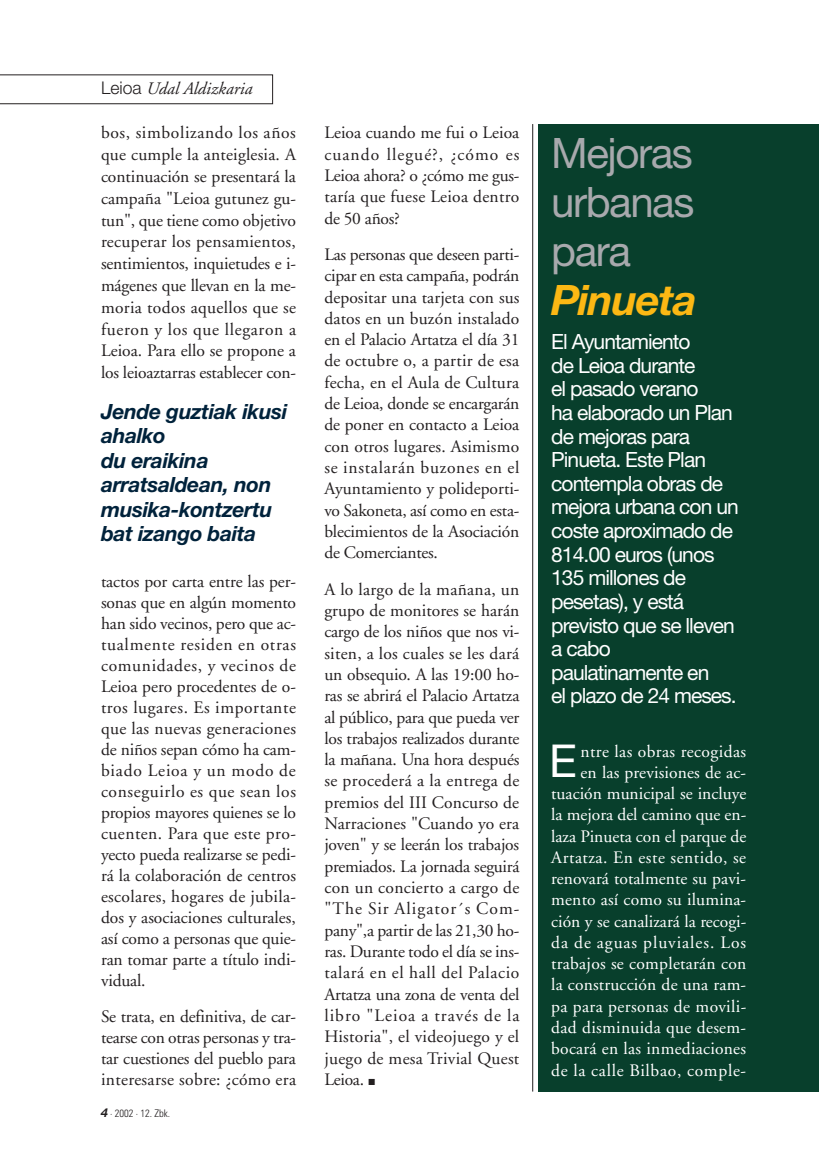
<style>
.page{position:relative;width:819px;height:1166px;background:#fff}
.page>*{position:absolute;margin:0;border:0;box-sizing:border-box;transform-origin:0 0}
.t1{font:45.32px "Helvetica Neue";color:#fff}
.t2{font:42px/49px "Helvetica Neue";letter-spacing:-.035em;color:#a8a9ad;text-align:justify}
.t3{font:italic 700 42px "Helvetica Neue";letter-spacing:-.035em;color:#fcb814}
.t4{font:21px/23.6px "Helvetica Neue";letter-spacing:-.045em;color:#fff}
.t5{font:italic 700 21px/24.5px "Helvetica Neue";letter-spacing:-.015em;color:#00223b}
.t6{font:17.5px/21.3px "Adobe Garamond";letter-spacing:-.01em;color:#231f20;text-align:justify}
.t7{font:17.5px/21.3px "Adobe Garamond";letter-spacing:.01em;color:#fff;text-align:right}
.t8{font:italic 17.5px "Adobe Garamond";color:#231f20}
.t9{font:300 condensed 10.5px "Univers";color:#231f20}
.s1{font-family:"Helvetica Neue";font-weight:300;font-style:normal}
.s2{font-family:"Helvetica Neue";font-weight:700;font-style:italic;font-stretch:normal;font-size:12.25px}
</style>
<div class="page">
<div style="left:538px;top:124px;width:281px;height:967px;background:#083f2c"></div>
<svg style="left:0;top:74px;width:273px;height:30px"></svg>
<hr style="left:532px;top:124px;width:1px;height:967px;background:#231f20">
<p class="t8" style="left:101px;top:81px;width:153px"><span class="s1">Leioa</span> Udal Aldizkaria</p>
<p class="t6" style="left:101px;top:123px;width:197px;line-height:21.9px">bos, simbolizando los años que cumple la anteiglesia. A continuación se presentará la campaña "Leioa gutunez gu&shy;tun", que tiene como objetivo recuperar los pensamientos, sentimientos, inquietudes e i&shy;mágenes que llevan en la me&shy;moria todos aquellos que se fueron y los que llegaron a Leioa. Para ello se propone a los leioaztarras establecer con-</p>
<p class="t5" style="left:101px;top:401px;width:188px">Jende guztiak ikusi ahalko<br>du eraikina arratsaldean, non musika-kontzertu bat izango baita</p>
<p class="t6" style="left:101px;top:572px;width:197px">tactos por carta entre las per&shy;sonas que en algún momento han sido vecinos, pero que ac&shy;tualmente residen en otras comunidades, y vecinos de Leioa pero procedentes de o&shy;tros lugares. Es importante que las nuevas generaciones de niños sepan cómo ha cam&shy;biado Leioa y un modo de conseguirlo es que sean los propios mayores quienes se lo cuenten. Para que este pro&shy;yecto pueda realizarse se pedi&shy;rá la colaboración de centros escolares, hogares de jubila&shy;dos y asociaciones culturales, así como a personas que quie&shy;ran tomar parte a título indi&shy;vidual.</p>
<p class="t6" style="left:101px;top:1007px;width:197px">Se trata, en definitiva, de car&shy;tearse con otras personas y tra&shy;tar cuestiones del pueblo para interesarse sobre: ¿cómo era</p>
<p class="t9" style="left:101px;top:1109px;width:71px"><span class="s2">4</span> · 2002 · 12. Zbk.</p>
<p class="t6" style="left:324px;top:124px;width:197px">Leioa cuando me fui o Leioa cuando llegué?, ¿cómo es Leioa ahora? o ¿cómo me gus&shy;taría que fuese Leioa dentro de 50 años?</p>
<p class="t6" style="left:324px;top:245px;width:197px">Las personas que deseen parti&shy;cipar en esta campaña, podrán depositar una tarjeta con sus datos en un buzón instalado en el Palacio Artatza el día 31 de octubre o, a partir de esa fecha, en el Aula de Cultura de Leioa, donde se encargarán de poner en contacto a Leioa con otros lugares. Asimismo se instalarán buzones en el Ayuntamiento y polideporti&shy;vo Sakoneta, así como en esta&shy;blecimientos de la Asociación de Comerciantes.</p>
<p class="t6" style="left:324px;top:580px;width:197px">A lo largo de la mañana, un grupo de monitores se harán cargo de los niños que nos vi&shy;siten, a los cuales se les dará un obsequio. A las 19:00 ho&shy;ras se abrirá el Palacio Artatza al público, para que pueda ver los trabajos realizados durante la mañana. Una hora después se procederá a la entrega de premios del III Concurso de Narraciones "Cuando yo era joven" y se leerán los trabajos premiados. La jornada seguirá con un concierto a cargo de "The Sir Aligator´s Com - pany",a partir de las 21,30 ho&shy;ras. Durante todo el día se ins&shy;talará en el hall del Palacio Artatza una zona de venta del libro "Leioa a través de la Historia", el videojuego y el juego de mesa Trivial Quest Leioa. ■</p>
<h2 class="t2" style="left:551px;top:133px;width:145px">Mejoras urbanas para</h2>
<h2 class="t3" style="left:551px;top:285px;width:147px">Pinueta</h2>
<p class="t4" style="left:551px;top:332px;width:189px">El Ayuntamiento<br>de Leioa durante<br>el pasado verano<br>ha elaborado un Plan de mejoras para<br>Pinueta. Este Plan contempla obras de mejora urbana con un coste aproximado de<br>814.00 euros (unos<br>135 millones de pesetas), y está previsto que se lleven a cabo paulatinamente en<br>el plazo de 24 meses.</p>
<h1 class="t1" style="left:549px;top:745px;width:29px">E</h1>
<p class="t7" style="left:551px;top:742px;width:196px">ntre las obras recogidas<br>en las previsiones de ac&shy;tuación municipal se incluye la mejora del camino que en&shy;laza Pinueta con el parque de<br>Artatza. En este sentido, se renovará totalmente su pavi&shy;mento así como su ilumina&shy;ción y se canalizará la recogi&shy;da de aguas pluviales. Los trabajos se completarán con la construcción de una ram&shy;pa para personas de movili&shy;dad disminuida que desem&shy;bocará en las inmediaciones de la calle Bilbao, comple-</p>
</div>
